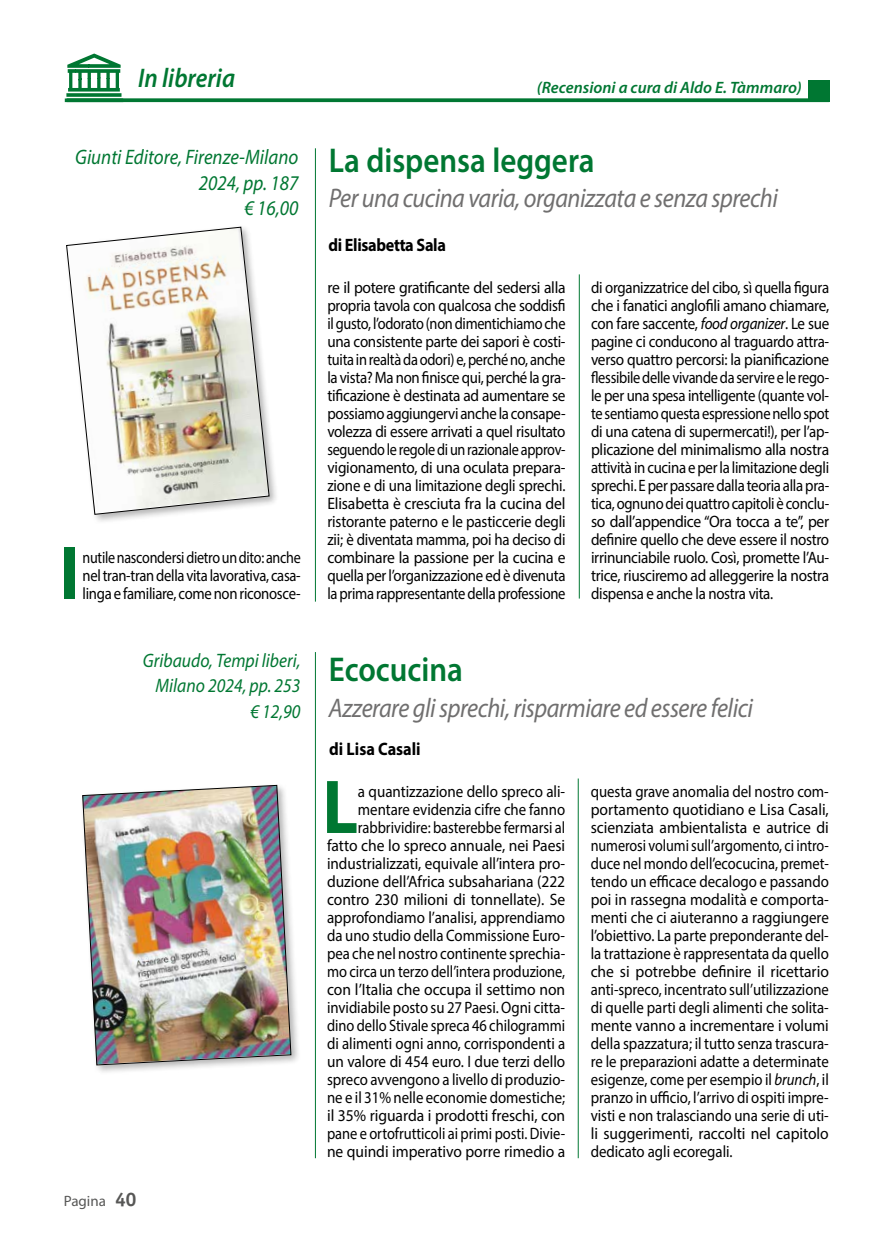
<style>
.page{position:relative;width:893px;height:1255px;background:#fff}
.page>*{position:absolute;margin:0;border:0;box-sizing:border-box;transform-origin:0 0}
.t1{font:700 76.95px "Myriad Pro";color:#007732;scale:.91 1}
.t2{font:600 34.5px "Myriad Pro";color:#007732;scale:.9 1}
.t3{font:italic 27px "Myriad Pro";letter-spacing:-.02em;color:#706f6f;scale:.9 1}
.t4{font:italic 600 27px "Myriad Pro";color:#007732;scale:.9 1}
.t5{font:italic 21px/25.5px "Myriad Pro";color:#007732;text-align:right;scale:.9 1}
.t6{font:italic 19.5px/25.5px "Myriad Pro";color:#007732;text-align:right;scale:.9 1}
.t7{font:700 18px "Myriad Pro";letter-spacing:-.015em;color:#000;scale:.9 1}
.t8{font:16.5px/18px "Myriad Pro";letter-spacing:-.005em;color:#000;text-align:justify;scale:.9 1}
.t9{font:16.5px/18px "Myriad Pro";letter-spacing:-.005em;color:#000;text-align:right;scale:.91 1}
.t10{font:16.5px/18px "Myriad Pro";letter-spacing:-.005em;color:#000;text-align:justify;scale:.95 1}
.t11{font:16.5px/18px "Myriad Pro";letter-spacing:-.005em;color:#000;text-align:justify;scale:.85 1}
.t12{font:italic 600 16.5px "Myriad Pro";color:#007732}
.t13{font:15px "Myriad Pro";color:#575756}
.s1{font-family:"Officina Sans ITC Std";font-weight:700;font-size:19.5px}
.s2{font-style:italic}
</style>
<div class="page">
<svg style="left:67px;top:54px;width:54px;height:38px"></svg>
<svg style="left:66px;top:93px;width:55px;height:4px"></svg>
<svg style="left:67px;top:98px;width:741px;height:4px;background:#158243"></svg>
<div style="left:808px;top:81px;width:21px;height:21px;background:#007732"></div>
<hr style="left:315px;top:652px;width:1px;height:506px;background:#007732">
<hr style="left:578px;top:778px;width:1px;height:380px;background:#007732">
<hr style="left:579px;top:274px;width:1px;height:324px;background:#007732">
<hr style="left:315px;top:148px;width:1px;height:453px;background:#007732">
<div style="left:64px;top:224px;width:216px;height:300px;background:#000;opacity:.3"></div>
<img style="left:66px;top:227px;width:203px;height:287px">
<div style="left:80px;top:782px;width:221px;height:293px;background:#000;opacity:.3"></div>
<img style="left:82px;top:785px;width:209px;height:280px">
<h3 class="t4" style="left:138px;top:61px;width:109px">In libreria</h3>
<p class="t12" style="left:537px;top:77px;width:266px">(Recensioni a cura di Aldo E. Tàmmaro)</p>
<p class="t5" style="left:75px;top:144px;width:249px">Giunti Editore, Firenze-Milano<br>2024, pp. 187<br>€ 16,00</p>
<h2 class="t2" style="left:329px;top:139px;width:297px">La dispensa leggera</h2>
<h3 class="t3" style="left:329px;top:181px;width:500px">Per una cucina varia, organizzata e senza sprechi</h3>
<h1 class="t1" style="left:59px;top:522px;width:23px">I</h1>
<p class="t11" style="left:83px;top:548px;width:258px">nutile nascondersi dietro un dito: anche nel tran-tran della vita lavorativa, casa&shy;linga e familiare, come non riconosce-</p>
<p class="t6" style="left:143px;top:647px;width:176px">Gribaudo, Tempi liberi,<br>Milano 2024, pp. 253 € 12,90</p>
<p class="t13" style="left:64px;top:1191px;width:74px">Pagina <span class="s1">40</span></p>
<p class="t7" style="left:328px;top:233px;width:132px">di Elisabetta Sala</p>
<p class="t10" style="left:327px;top:278px;width:252px">re il potere gratificante del sedersi alla propria tavola con qualcosa che soddisfi il gusto, l’odorato (non dimentichiamo che una consistente parte dei sapori è costi&shy;tuita in realtà da odori) e, perché no, anche la vista? Ma non finisce qui, perché la gra&shy;tificazione è destinata ad aumentare se possiamo aggiungervi anche la consape&shy;volezza di essere arrivati a quel risultato seguendo le regole di un razionale approv&shy;vigionamento, di una oculata prepara&shy;zione e di una limitazione degli sprechi.<br>Elisabetta è cresciuta fra la cucina del ristorante paterno e le pasticcerie degli zii; è diventata mamma, poi ha deciso di combinare la passione per la cucina e quella per l’organizzazione ed è divenuta la prima rappresentante della professione</p>
<p class="t8" style="left:591px;top:278px;width:266px">di organizzatrice del cibo, sì quella figura che i fanatici anglofili amano chiamare, con fare saccente, <span class="s2">food organizer</span>. Le sue pagine ci conducono al traguardo attra&shy;verso quattro percorsi: la pianificazione flessibile delle vivande da servire e le rego&shy;le per una spesa intelligente (quante vol&shy;te sentiamo questa espressione nello spot di una catena di supermercati!), per l’ap&shy;plicazione del minimalismo alla nostra attività in cucina e per la limitazione degli sprechi. E per passare dalla teoria alla pra&shy;tica, ognuno dei quattro capitoli è conclu&shy;so dall’appendice “Ora tocca a te”, per definire quello che deve essere il nostro irrinunciabile ruolo. Così, promette l’Au&shy;trice, riusciremo ad alleggerire la nostra dispensa e anche la nostra vita.</p>
<h2 class="t2" style="left:329px;top:647px;width:150px">Ecocucina</h2>
<h3 class="t3" style="left:329px;top:691px;width:473px">Azzerare gli sprechi, risparmiare ed essere felici</h3>
<p class="t7" style="left:329px;top:737px;width:103px">di Lisa Casali</p>
<h1 class="t1" style="left:322px;top:756px;width:41px">L</h1>
<p class="t9" style="left:327px;top:782px;width:263px">a quantizzazione dello spreco ali&shy;mentare evidenzia cifre che fanno rabbrividire: basterebbe fermarsi al fatto che lo spreco annuale, nei Paesi industrializzati, equivale all’intera pro&shy;duzione dell’Africa subsahariana (222 contro 230 milioni di tonnellate). Se approfondiamo l’analisi, apprendiamo da uno studio della Commissione Euro&shy;pea che nel nostro continente sprechia&shy;mo circa un terzo dell’intera produzione, con l’Italia che occupa il settimo non invidiabile posto su 27 Paesi. Ogni citta&shy;dino dello Stivale spreca 46 chilogrammi di alimenti ogni anno, corrispondenti a un valore di 454 euro. I due terzi dello spreco avvengono a livello di produzio&shy;ne e il 31% nelle economie domestiche; il 35% riguarda i prodotti freschi, con pane e ortofrutticoli ai primi posti. Divie&shy;ne quindi imperativo porre rimedio a</p>
<p class="t8" style="left:591px;top:782px;width:266px">questa grave anomalia del nostro com&shy;portamento quotidiano e Lisa Casali, scienziata ambientalista e autrice di numerosi volumi sull’argomento, ci intro&shy;duce nel mondo dell’ecocucina, premet&shy;tendo un efficace decalogo e passando poi in rassegna modalità e comporta&shy;menti che ci aiuteranno a raggiungere l’obiettivo. La parte preponderante del&shy;la trattazione è rappresentata da quello che si potrebbe definire il ricettario anti-spreco, incentrato sull’utilizzazione di quelle parti degli alimenti che solita&shy;mente vanno a incrementare i volumi della spazzatura; il tutto senza trascura&shy;re le preparazioni adatte a determinate esigenze, come per esempio il <span class="s2">brunch</span>, il pranzo in ufficio, l’arrivo di ospiti impre&shy;visti e non tralasciando una serie di uti&shy;li suggerimenti, raccolti nel capitolo dedicato agli ecoregali.</p>
</div>
